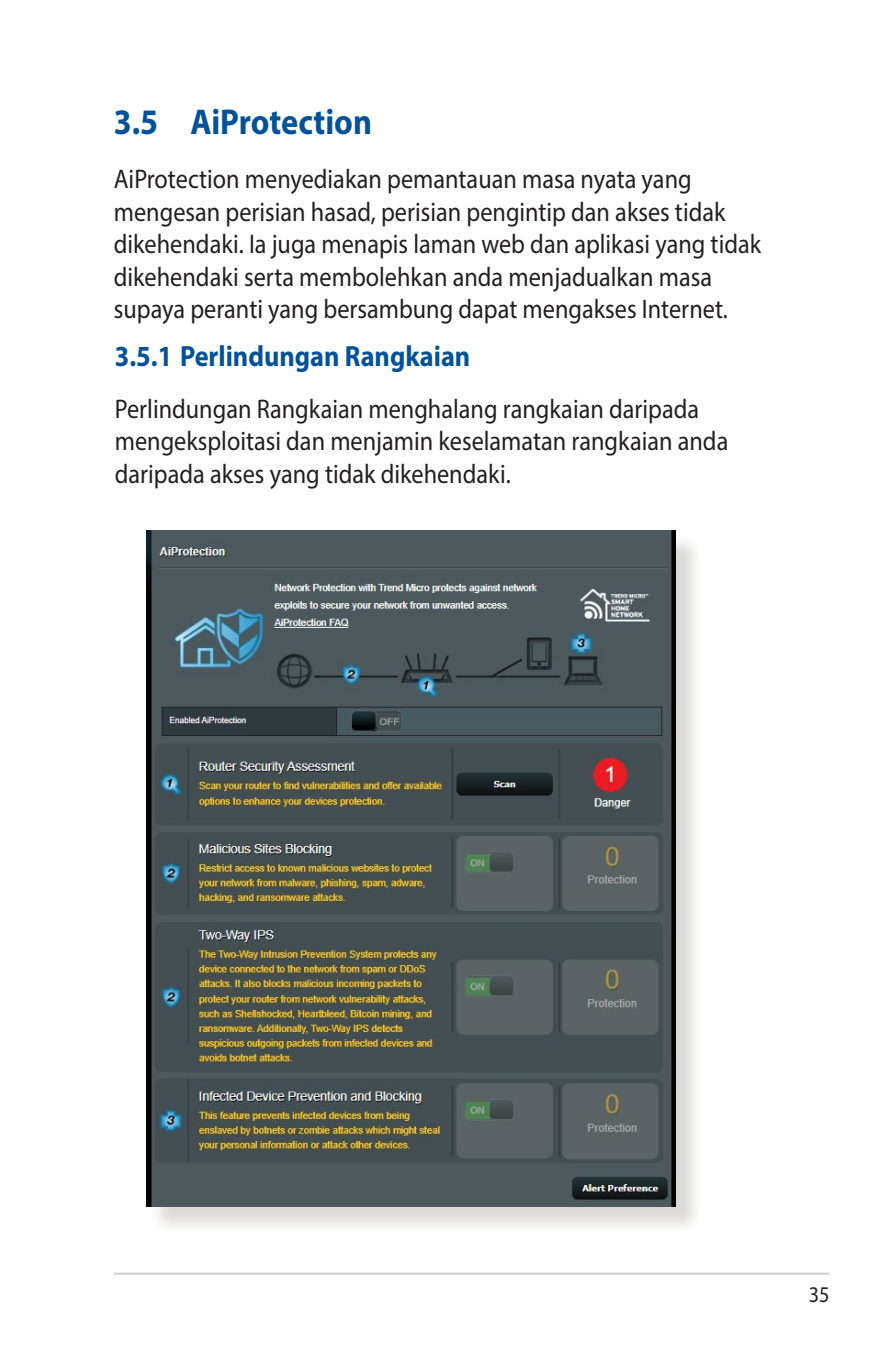
<style>
.page{position:relative;width:893px;height:1346px;background:#fff}
.page>*{position:absolute;margin:0;border:0;box-sizing:border-box;transform-origin:0 0}
.t1{font:700 36px "Myriad Pro";color:#01529a;scale:.9 1}
.t2{font:700 29.25px "Myriad Pro";color:#01529a;scale:.9 1}
.t3{font:27px/32.4px "Myriad Pro";color:#231f20;scale:.9 1}
.t4{font:22.5px "Myriad Pro";color:#231f20;scale:.9 1}
</style>
<div class="page">
<hr style="left:114px;top:1272px;width:715px;height:3px;background:#d1d2d4">
<div style="left:150px;top:534px;width:553px;height:700px;background:#cfcecb;opacity:.75"></div>
<img style="left:147px;top:530px;width:528px;height:677px">
<h1 class="t1" style="left:114px;top:98px;width:288px">3.5 AiProtection</h1>
<p class="t3" style="left:114px;top:163px;width:721px">AiProtection menyediakan pemantauan masa nyata yang mengesan perisian hasad, perisian pengintip dan akses tidak dikehendaki. Ia juga menapis laman web dan aplikasi yang tidak dikehendaki serta membolehkan anda menjadualkan masa supaya peranti yang bersambung dapat mengakses Internet.</p>
<p class="t2" style="left:115px;top:337px;width:397px">3.5.1 Perlindungan Rangkaian</p>
<p class="t3" style="left:115px;top:392px;width:683px">Perlindungan Rangkaian menghalang rangkaian daripada mengeksploitasi dan menjamin keselamatan rangkaian anda daripada akses yang tidak dikehendaki.</p>
<p class="t4" style="left:809px;top:1281px;width:25px">35</p>
</div>
